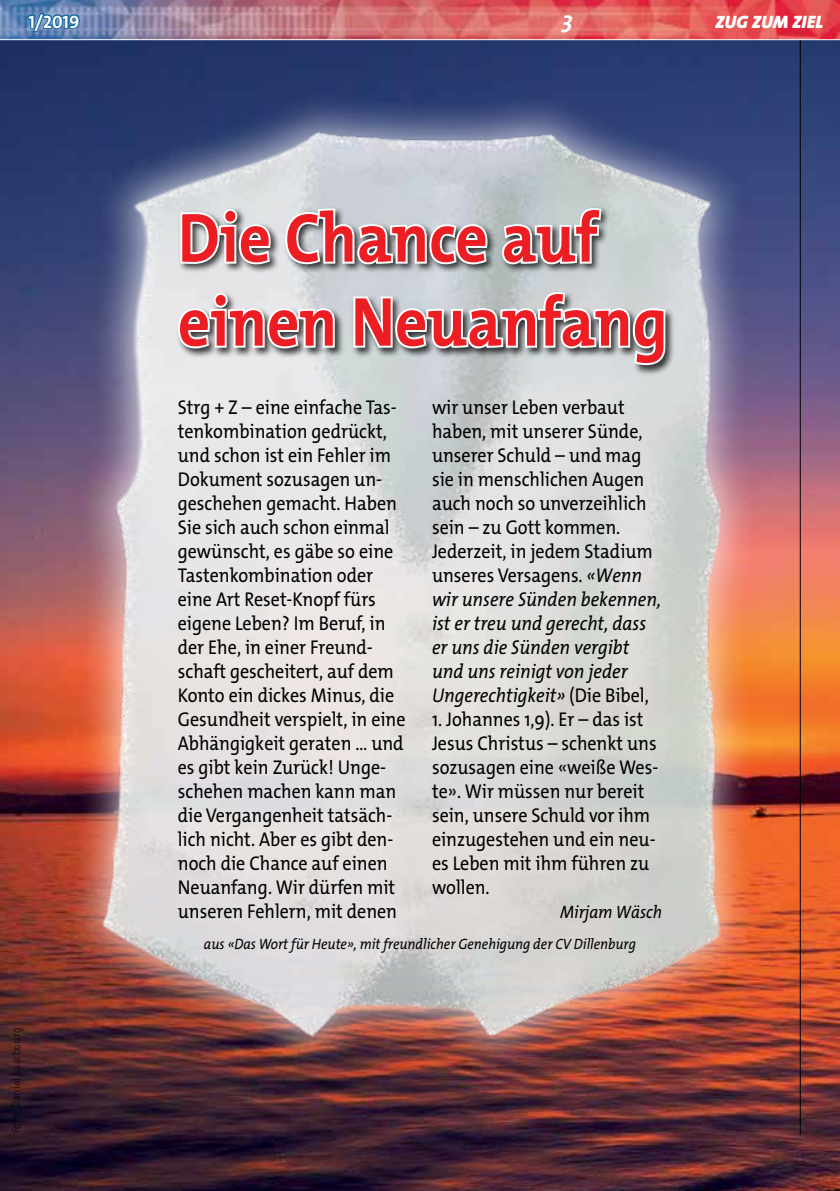
<style>
.page{position:relative;width:840px;height:1191px;background:#fff}
.page>*{position:absolute;margin:0;border:0;box-sizing:border-box;transform-origin:0 0}
.t1{font:700 70px/84px "The Mix Os F";color:#ed1d24;scale:.9 1}
.t2{font:italic 700 24px "The Mix Os F";color:#fff}
.t3{font:20px/24px "The Mix Os F";color:#000;scale:.9 1}
.t4{font:italic 18px "The Mix Os F";color:#000;scale:.9 1}
.t5{font:italic 900 18px "The Mix";color:#fff}
.t6{font:700 18px "The Mix Os F";color:#fff}
.t7{font:italic 15px "The Mix Os F";color:#000;scale:.9 1}
.t8{font:12px "The Mix Os F";color:#000;scale:.87 1}
.s1{font-style:italic}
</style>
<div class="page">
<img style="left:0;top:40px;width:839px;height:1151px">
<div style="left:62px;top:91px;width:698px;height:984px;background:#fff;opacity:.75"></div>
<img style="left:83px;top:108px;width:651px;height:957px">
<div style="left:176px;top:206px;width:499px;height:170px;background:#000;opacity:.75"></div>
<svg style="left:178px;top:207px;width:94px;height:59px"></svg>
<svg style="left:283px;top:207px;width:206px;height:59px"></svg>
<svg style="left:499px;top:206px;width:104px;height:60px"></svg>
<svg style="left:176px;top:291px;width:160px;height:59px"></svg>
<svg style="left:351px;top:279px;width:316px;height:88px"></svg>
<img style="left:0;top:0;width:839px;height:39px">
<svg style="left:26px;top:11px;width:55px;height:22px"></svg>
<hr style="left:799px;top:40px;width:1px;height:1094px;background:#000">
<p class="t6" style="left:28px;top:10px;width:53px">1/2019</p>
<p class="t2" style="left:562px;top:4px;width:12px">3</p>
<p class="t5" style="left:714px;top:6px;width:109px">ZUG ZUM ZIEL</p>
<h1 class="t1" style="left:178px;top:196px;width:545px">Die Chance auf einen Neuanfang</h1>
<p class="t3" style="left:178px;top:395px;width:254px">Strg + Z – eine einfache Tas&shy;tenkombination gedrückt, und schon ist ein Fehler im<br>Dokument sozusagen un&shy;geschehen gemacht. Haben<br>Sie sich auch schon einmal gewünscht, es gäbe so eine<br>Tastenkombination oder eine Art Reset-Knopf fürs eigene Leben? Im Beruf, in der Ehe, in einer Freund&shy;schaft gescheitert, auf dem<br>Konto ein dickes Minus, die<br>Gesundheit verspielt, in eine<br>Abhängigkeit geraten … und es gibt kein Zurück! Unge&shy;schehen machen kann man die Vergangenheit tatsäch&shy;lich nicht. Aber es gibt den&shy;noch die Chance auf einen<br>Neuanfang. Wir dürfen mit unseren Fehlern, mit denen</p>
<p class="t3" style="left:432px;top:395px;width:256px">wir unser Leben verbaut haben, mit unserer Sünde, unserer Schuld – und mag sie in menschlichen Augen auch noch so unverzeihlich sein – zu Gott kommen.<br>Jederzeit, in jedem Stadium unseres Versagens. <span class="s1">«Wenn wir unsere Sünden bekennen, ist er treu und gerecht, dass er uns die Sünden vergibt und uns reinigt von jeder<br>Ungerechtigkeit»</span> (Die Bibel,</p>
<p class="t3" style="left:432px;top:707px;width:253px">1. Johannes 1,9). Er – das ist<br>Jesus Christus – schenkt uns sozusagen eine «weiße Wes&shy;te». Wir müssen nur bereit sein, unsere Schuld vor ihm einzugestehen und ein neu&shy;es Leben mit ihm führen zu wollen.</p>
<p class="t4" style="left:559px;top:900px;width:115px">Mirjam Wäsch</p>
<p class="t8" style="left:8px;top:1133px;width:123px;rotate:-90deg">Foto: Daniel Saarbourg</p>
<p class="t7" style="left:204px;top:934px;width:481px">aus «Das Wort für Heute», mit freundlicher Genehigung der CV Dillenburg</p>
</div>
